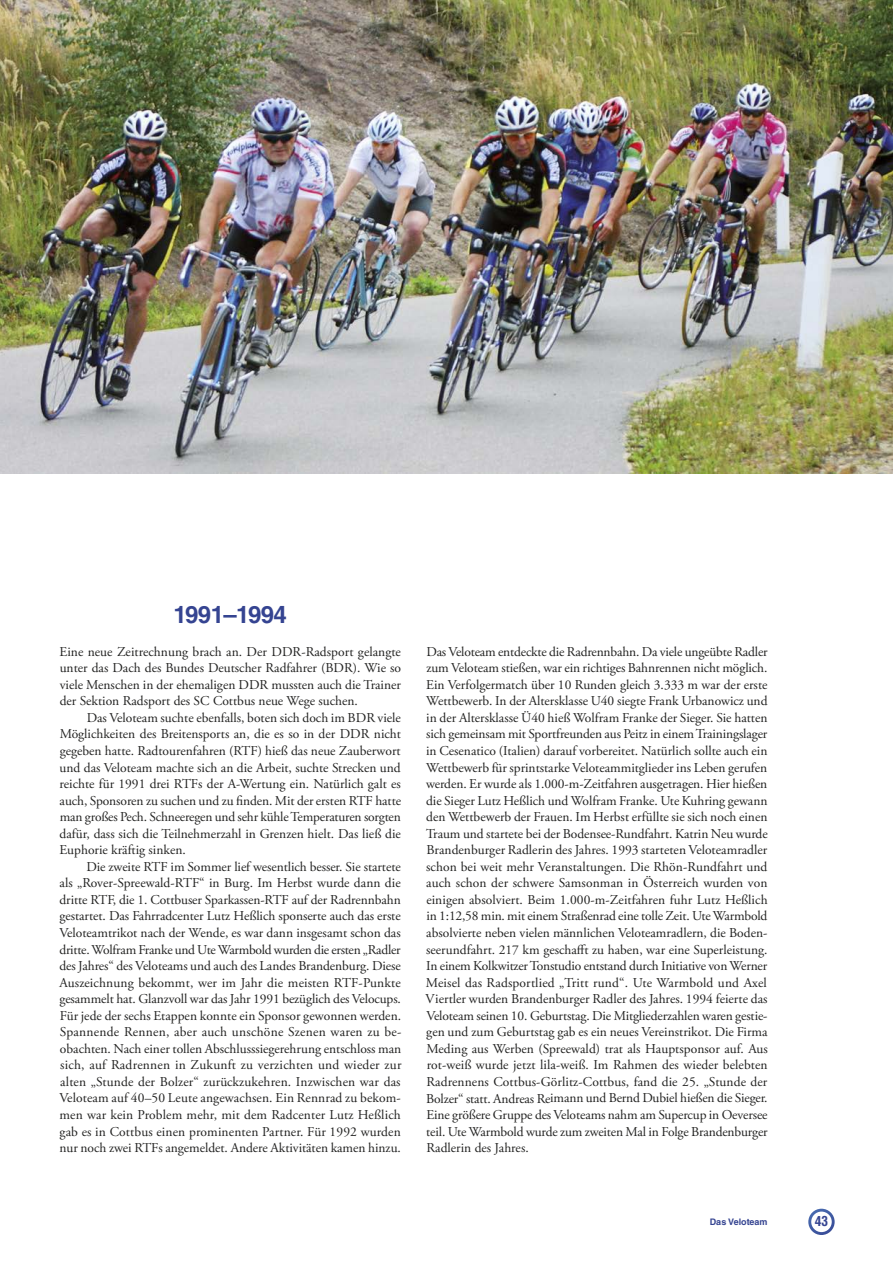
<style>
.page{position:relative;width:893px;height:1263px;background:#fff}
.page>*{position:absolute;margin:0;border:0;box-sizing:border-box;transform-origin:0 0}
.t1{font:700 24px "Helvetica LT Std";letter-spacing:-.025em;color:#354491}
.t2{font:13.5px/16.5px "Adobe Garamond Pro";color:#222221;text-align:justify}
.t3{font:700 condensed 13.5px "Helvetica LT Std";color:#354491}
.t4{font:700 9px "Helvetica LT Std";color:#354491}
</style>
<div class="page">
<img style="left:0;top:0;width:893px;height:474px">
<svg style="left:808px;top:1209px;width:27px;height:26px"></svg>
<div style="left:811px;top:1211px;width:21px;height:21px;background:#fff;border-radius:50%"></div>
<h1 class="t1" style="left:173px;top:605px;width:115px">1991–1994</h1>
<p class="t2" style="left:60px;top:644px;width:343px">Eine neue Zeitrechnung brach an. Der DDR-Radsport gelangte unter das Dach des Bundes Deutscher Radfahrer (BDR). Wie so viele Menschen in der ehemaligen DDR mussten auch die Trainer der Sektion Radsport des SC Cottbus neue Wege suchen.</p>
<p class="t2" style="left:60px;top:710px;width:343px;text-indent:27px">Das Veloteam suchte ebenfalls, boten sich doch im BDR viele Möglichkeiten des Breitensports an, die es so in der DDR nicht gegeben hatte. Radtourenfahren (RTF) hieß das neue Zauberwort und das Veloteam machte sich an die Arbeit, suchte Strecken und reichte für 1991 drei RTFs der A-Wertung ein. Natürlich galt es auch, Sponsoren zu suchen und zu finden. Mit der ersten RTF hatte man großes Pech. Schneeregen und sehr kühle Temperaturen sorgten dafür, dass sich die Teilnehmerzahl in Grenzen hielt. Das ließ die Euphorie kräftig sinken.</p>
<p class="t2" style="left:59px;top:859px;width:344px;text-indent:27px">Die zweite RTF im Sommer lief wesentlich besser. Sie startete als „Rover-Spreewald-RTF“ in Burg. Im Herbst wurde dann die dritte RTF, die 1. Cottbuser Sparkassen-RTF auf der Radrennbahn gestartet. Das Fahrradcenter Lutz Heßlich sponserte auch das erste Veloteamtrikot nach der Wende, es war dann insgesamt schon das dritte. Wolfram Franke und Ute Warmbold wurden die ersten „Radler des Jahres“ des Veloteams und auch des Landes Brandenburg. Diese Auszeichnung bekommt, wer im Jahr die meisten RTF-Punkte gesammelt hat. Glanzvoll war das Jahr 1991 bezüglich des Velocups.<br>Für jede der sechs Etappen konnte ein Sponsor gewonnen werden.<br>Spannende Rennen, aber auch unschöne Szenen waren zu be - obachten. Nach einer tollen Abschlusssiegerehrung entschloss man sich, auf Radrennen in Zukunft zu verzichten und wieder zur alten „Stunde der Bolzer“ zurückzukehren. Inzwischen war das Veloteam auf 40–50 Leute angewachsen. Ein Rennrad zu bekom&shy;men war kein Problem mehr, mit dem Radcenter Lutz Heßlich gab es in Cottbus einen prominenten Partner. Für 1992 wurden nur noch zwei RTFs angemeldet. Andere Aktivitäten kamen hinzu.</p>
<p class="t2" style="left:426px;top:644px;width:344px">Das Veloteam entdeckte die Radrennbahn. Da viele ungeübte Radler zum Veloteam stießen, war ein richtiges Bahnrennen nicht möglich.<br>Ein Verfolgermatch über 10 Runden gleich 3.333 m war der erste Wettbewerb. In der Altersklasse U40 siegte Frank Urbanowicz und in der Altersklasse Ü40 hieß Wolfram Franke der Sieger. Sie hatten sich gemeinsam mit Sportfreunden aus Peitz in einem Trainingslager in Cesenatico (Italien) darauf vorbereitet. Natürlich sollte auch ein Wettbewerb für sprintstarke Veloteammitglieder ins Leben gerufen werden. Er wurde als 1.000-m-Zeitfahren ausgetragen. Hier hießen die Sieger Lutz Heßlich und Wolfram Franke. Ute Kuhring gewann den Wettbewerb der Frauen. Im Herbst erfüllte sie sich noch einen Traum und startete bei der Bodensee-Rundfahrt. Katrin Neu wurde Brandenburger Radlerin des Jahres. 1993 starteten Veloteamradler schon bei weit mehr Veranstaltungen. Die Rhön-Rundfahrt und auch schon der schwere Samsonman in Österreich wurden von einigen absolviert. Beim 1.000-m-Zeitfahren fuhr Lutz Heßlich in 1:12,58 min. mit einem Straßenrad eine tolle Zeit. Ute Warmbold absolvierte neben vielen männlichen Veloteamradlern, die Boden&shy;seerundfahrt. 217 km geschafft zu haben, war eine Superleistung.<br>In einem Kolkwitzer Tonstudio entstand durch Initiative von Werner Meisel das Radsportlied „Tritt rund“. Ute Warmbold und Axel Viertler wurden Brandenburger Radler des Jahres. 1994 feierte das Veloteam seinen 10. Geburtstag. Die Mitgliederzahlen waren gestie&shy;gen und zum Geburtstag gab es ein neues Vereinstrikot. Die Firma Meding aus Werben (Spreewald) trat als Hauptsponsor auf. Aus rot-weiß wurde jetzt lila-weiß. Im Rahmen des wieder belebten Radrennens Cottbus-Görlitz-Cottbus, fand die 25. „Stunde der Bolzer“ statt. Andreas Reimann und Bernd Dubiel hießen die Sieger.<br>Eine größere Gruppe des Veloteams nahm am Supercup in Oeversee teil. Ute Warmbold wurde zum zweiten Mal in Folge Brandenburger Radlerin des Jahres.</p>
<p class="t4" style="left:710px;top:1218px;width:59px">Das Veloteam</p>
<p class="t3" style="left:815px;top:1216px;width:15px">43</p>
</div>
